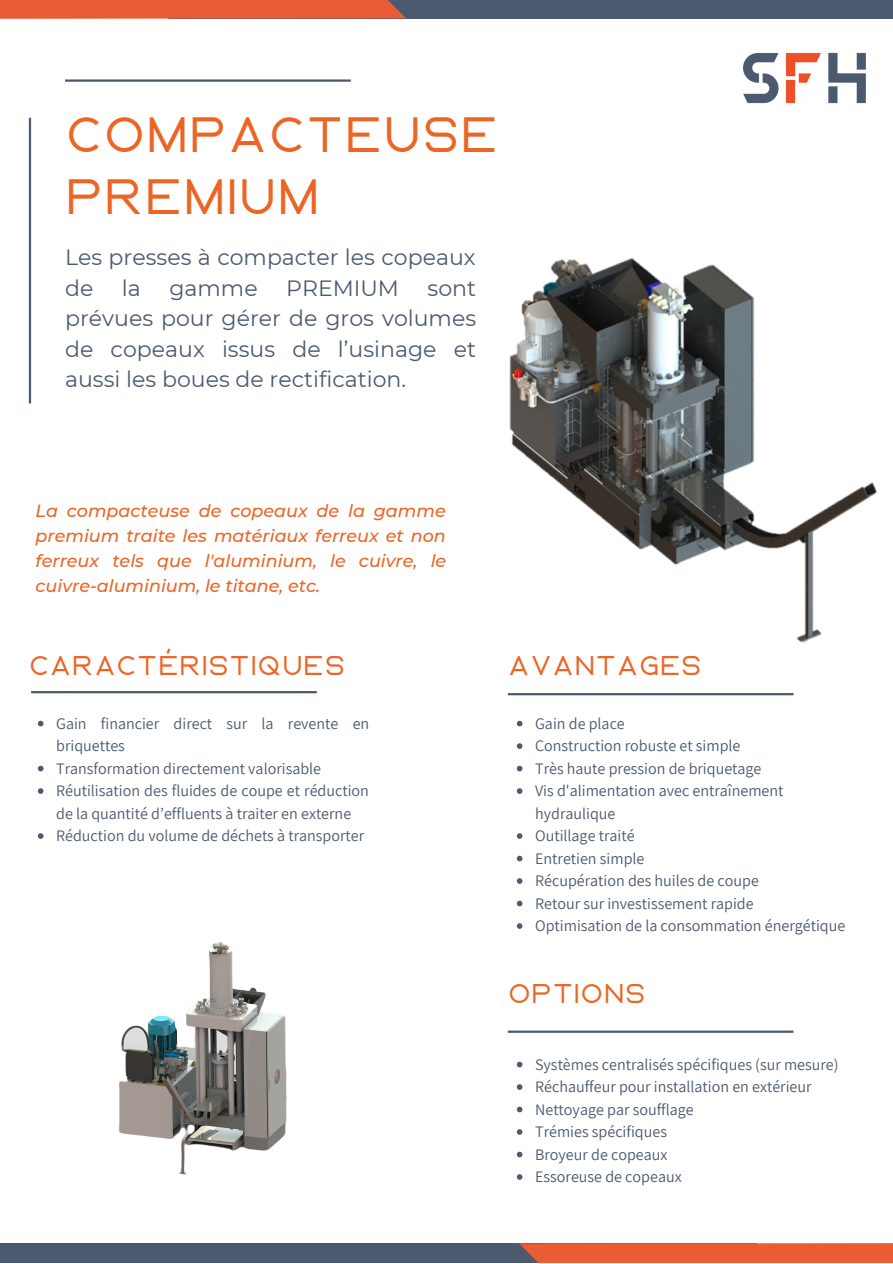
<style>
.page{position:relative;width:893px;height:1264px;background:#fff}
.page>*{position:absolute;margin:0;border:0;box-sizing:border-box;transform-origin:0 0}
.t1{font:900 49.5px/61.8px "Ablation";color:#eb6524}
.t2{font:900 27.15px "Ablation";color:#eb6524}
.t3{font:22.05px/30.3px "Montserrat";color:#4b5a6e}
.t4{font:italic 500 17.55px/24.8px "Montserrat";color:#eb6524;text-align:justify}
.t5{font:16.05px/22.5px "Assistant";color:#4b5a6e}
</style>
<div class="page">
<div style="left:168px;top:0;width:724px;height:18px;background:#4b5a6e"></div>
<svg style="left:0;top:0;width:406px;height:19px;background:#e45c39"></svg>
<hr style="left:29px;top:118px;width:2px;height:285px;background:#4b5a6e">
<hr style="left:65px;top:79px;width:286px;height:3px;background:#4b5a6e">
<hr style="left:31px;top:691px;width:286px;height:2px;background:#4b5a6e">
<hr style="left:508px;top:693px;width:285px;height:2px;background:#4b5a6e">
<hr style="left:508px;top:1030px;width:285px;height:2px;background:#4b5a6e">
<img style="left:509px;top:258px;width:368px;height:385px">
<img style="left:118px;top:942px;width:169px;height:233px">
<div style="left:0;top:1243px;width:756px;height:19px;background:#4b5a6e"></div>
<svg style="left:519px;top:1243px;width:373px;height:19px;background:#e45c38"></svg>
<svg style="left:517px;top:1061px;width:5px;height:6px"></svg>
<svg style="left:517px;top:1084px;width:5px;height:5px"></svg>
<svg style="left:517px;top:1106px;width:5px;height:6px"></svg>
<svg style="left:517px;top:1129px;width:5px;height:5px"></svg>
<svg style="left:517px;top:1151px;width:5px;height:6px"></svg>
<svg style="left:517px;top:1174px;width:5px;height:5px"></svg>
<svg style="left:38px;top:720px;width:5px;height:6px"></svg>
<svg style="left:38px;top:765px;width:5px;height:6px"></svg>
<svg style="left:38px;top:788px;width:5px;height:5px"></svg>
<svg style="left:38px;top:833px;width:5px;height:5px"></svg>
<svg style="left:517px;top:720px;width:5px;height:6px"></svg>
<svg style="left:517px;top:743px;width:5px;height:6px"></svg>
<svg style="left:517px;top:765px;width:5px;height:6px"></svg>
<svg style="left:517px;top:788px;width:5px;height:5px"></svg>
<svg style="left:517px;top:833px;width:5px;height:5px"></svg>
<svg style="left:517px;top:855px;width:5px;height:6px"></svg>
<svg style="left:517px;top:878px;width:5px;height:5px"></svg>
<svg style="left:517px;top:900px;width:5px;height:6px"></svg>
<svg style="left:517px;top:923px;width:5px;height:5px"></svg>
<img style="left:743px;top:52px;width:123px;height:52px">
<h1 class="t1" style="left:65px;top:106px;width:435px">COMPACTEUSE<br>PREMIUM</h1>
<h3 class="t3" style="left:65px;top:242px;width:412px">Les presses à compacter les copeaux de</h3>
<h3 class="t3" style="left:122px;top:273px;width:20px">la</h3>
<h3 class="t3" style="left:169px;top:273px;width:90px">gamme</h3>
<h3 class="t3" style="left:286px;top:273px;width:114px">PREMIUM</h3>
<h3 class="t3" style="left:65px;top:273px;width:412px;text-align:justify;text-indent:362px">sont prévues pour gérer de gros volumes de copeaux issus de l’usinage et aussi les boues de rectification.</h3>
<p class="t4" style="left:36px;top:498px;width:412px">La compacteuse de copeaux de la gamme premium traite les matériaux ferreux et non ferreux tels que l'aluminium, le cuivre, le cuivre-aluminium, le titane, etc.</p>
<h2 class="t2" style="left:29px;top:654px;width:318px">CARACTÉRISTIQUES</h2>
<p class="t5" style="left:56px;top:711px;width:314px">Gain financier direct sur la revente en briquettes<br>Transformation directement valorisable Réutilisation des fluides de coupe et réduction de la quantité d’effluents à traiter en externe Réduction du volume de déchets à transporter</p>
<h2 class="t2" style="left:508px;top:654px;width:196px">AVANTAGES</h2>
<p class="t5" style="left:535px;top:711px;width:312px">Gain de place<br>Construction robuste et simple<br>Très haute pression de briquetage<br>Vis d'alimentation avec entraînement hydraulique<br>Outillage traité<br>Entretien simple<br>Récupération des huiles de coupe<br>Retour sur investissement rapide<br>Optimisation de la consommation énergétique</p>
<h2 class="t2" style="left:508px;top:981px;width:139px">OPTIONS</h2>
<p class="t5" style="left:535px;top:1052px;width:305px">Systèmes centralisés spécifiques (sur mesure)<br>Réchauffeur pour installation en extérieur<br>Nettoyage par soufflage<br>Trémies spécifiques<br>Broyeur de copeaux<br>Essoreuse de copeaux</p>
</div>
